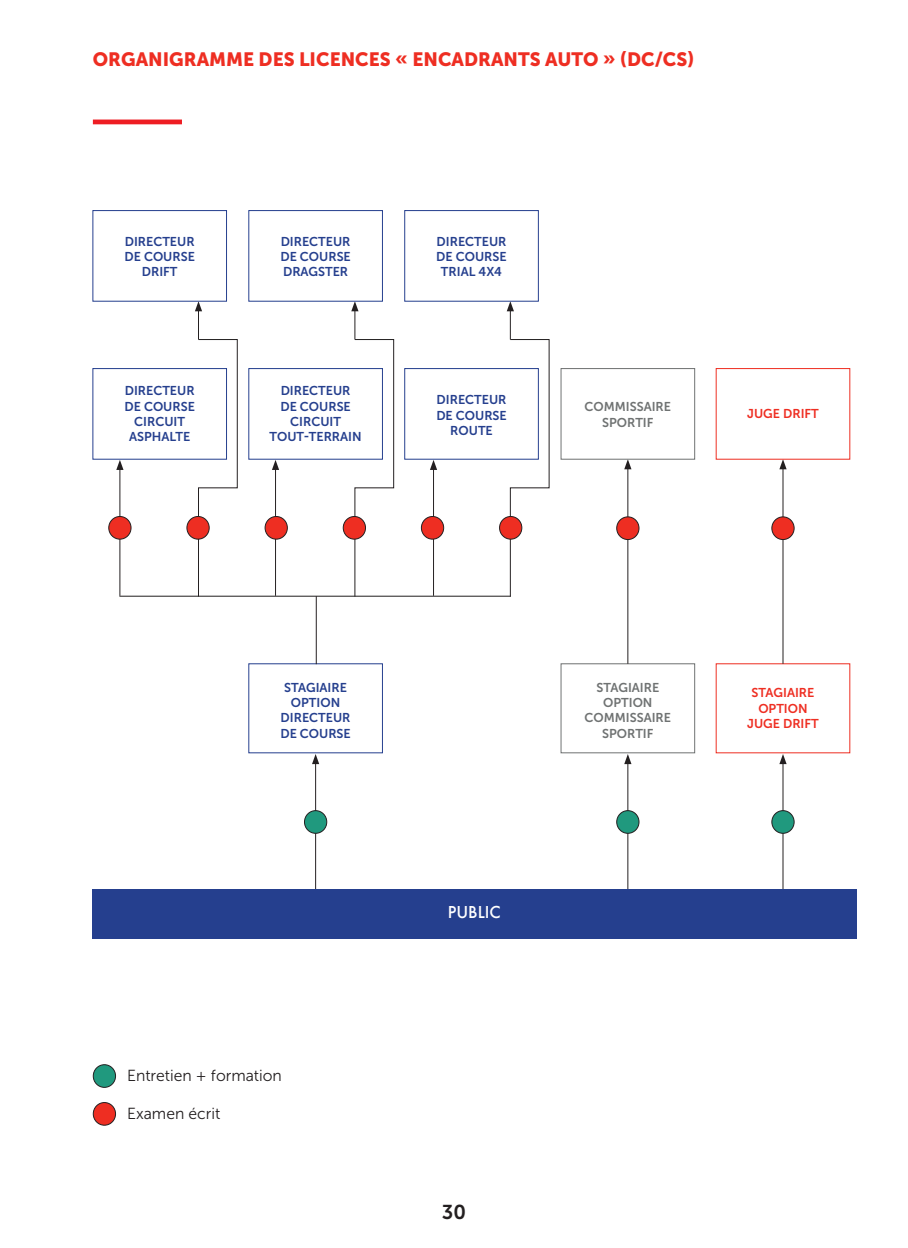
<style>
.page{position:relative;width:908px;height:1248px;background:#fff}
.page>*{position:absolute;margin:0;border:0;box-sizing:border-box;transform-origin:0 0}
.t1{font:20px "Museo Sans Cyrl 700";color:#231f20}
.t2{font:19.2px "Museo Sans 900";color:#ee2e22}
.t3{font:16px "Museo Sans 300";color:#231f20}
.t4{font:500 16px "Futura";color:#fff}
.t5{font:16px "Museo Sans 700";color:#fff}
.t6{font:12.8px/15.4px "Museo Sans 700";color:#253f8e;text-align:center}
.t7{font:12.8px/15.4px "Museo Sans 700";color:#6f7272;text-align:center}
.t8{font:12.8px/15.4px "Museo Sans 700";color:#ee2e22;text-align:center}
</style>
<div class="page">
<div style="left:93px;top:119px;width:89px;height:5px;background:#ee1d23"></div>
<hr style="left:315px;top:761px;width:1px;height:128px;background:#231f20">
<svg style="left:312px;top:754px;width:7px;height:10px"></svg>
<div style="left:304px;top:810px;width:22px;height:23px;background:#20997e;border-radius:50%"></div>
<div style="left:304px;top:810px;width:23px;height:23px;border:1px solid #231f20;border-radius:50%"></div>
<hr style="left:316px;top:596px;width:1px;height:68px;background:#231f20">
<hr style="left:275px;top:467px;width:1px;height:128px;background:#231f20">
<svg style="left:272px;top:460px;width:7px;height:10px"></svg>
<hr style="left:433px;top:467px;width:1px;height:128px;background:#231f20">
<svg style="left:430px;top:460px;width:7px;height:10px"></svg>
<hr style="left:119px;top:467px;width:1px;height:128px;background:#231f20">
<svg style="left:116px;top:460px;width:7px;height:10px"></svg>
<hr style="left:198px;top:309px;width:1px;height:30px;background:#231f20">
<svg style="left:195px;top:301px;width:7px;height:10px"></svg>
<hr style="left:354px;top:309px;width:1px;height:30px;background:#231f20">
<svg style="left:351px;top:301px;width:7px;height:10px"></svg>
<hr style="left:509px;top:309px;width:1px;height:30px;background:#231f20">
<svg style="left:506px;top:301px;width:7px;height:10px"></svg>
<hr style="left:119px;top:595px;width:391px;height:1px;background:#231f20">
<div style="left:265px;top:516px;width:22px;height:23px;background:#ee2e22;border-radius:50%"></div>
<div style="left:264px;top:516px;width:23px;height:23px;border:1px solid #231f20;border-radius:50%"></div>
<div style="left:421px;top:516px;width:22px;height:23px;background:#ee2e22;border-radius:50%"></div>
<div style="left:421px;top:516px;width:23px;height:23px;border:1px solid #231f20;border-radius:50%"></div>
<div style="left:109px;top:516px;width:22px;height:23px;background:#ee2e22;border-radius:50%"></div>
<div style="left:108px;top:516px;width:23px;height:23px;border:1px solid #231f20;border-radius:50%"></div>
<div style="left:92px;top:368px;width:135px;height:91px;background:#fff;border:1px solid #253f8e"></div>
<div style="left:248px;top:368px;width:134px;height:91px;background:#fff;border:1px solid #253f8e"></div>
<div style="left:404px;top:368px;width:134px;height:91px;background:#fff;border:1px solid #253f8e"></div>
<div style="left:248px;top:210px;width:134px;height:91px;background:#fff;border:1px solid #253f8e"></div>
<div style="left:92px;top:210px;width:135px;height:91px;background:#fff;border:1px solid #253f8e"></div>
<div style="left:404px;top:210px;width:134px;height:91px;background:#fff;border:1px solid #253f8e"></div>
<hr style="left:782px;top:761px;width:1px;height:128px;background:#231f20">
<svg style="left:779px;top:754px;width:7px;height:10px"></svg>
<div style="left:771px;top:810px;width:22px;height:23px;background:#20997e;border-radius:50%"></div>
<div style="left:771px;top:810px;width:23px;height:23px;border:1px solid #231f20;border-radius:50%"></div>
<hr style="left:782px;top:466px;width:1px;height:197px;background:#231f20">
<svg style="left:779px;top:459px;width:7px;height:10px"></svg>
<div style="left:771px;top:517px;width:22px;height:22px;background:#ee2e22;border-radius:50%"></div>
<div style="left:771px;top:516px;width:23px;height:24px;border:1px solid #231f20;border-radius:50%"></div>
<div style="left:715px;top:368px;width:134px;height:91px;background:#fff;border:1px solid #ee2e22"></div>
<div style="left:560px;top:663px;width:134px;height:90px;background:#fff;border:1px solid #6f7272"></div>
<hr style="left:627px;top:761px;width:1px;height:128px;background:#231f20">
<svg style="left:624px;top:754px;width:7px;height:10px"></svg>
<div style="left:616px;top:810px;width:22px;height:23px;background:#20997e;border-radius:50%"></div>
<div style="left:616px;top:810px;width:23px;height:23px;border:1px solid #231f20;border-radius:50%"></div>
<hr style="left:627px;top:466px;width:1px;height:197px;background:#231f20">
<svg style="left:624px;top:459px;width:7px;height:10px"></svg>
<div style="left:616px;top:517px;width:22px;height:22px;background:#ee2e22;border-radius:50%"></div>
<div style="left:616px;top:516px;width:23px;height:24px;border:1px solid #231f20;border-radius:50%"></div>
<div style="left:560px;top:368px;width:134px;height:91px;background:#fff;border:1px solid #6f7272"></div>
<div style="left:93px;top:1064px;width:22px;height:23px;background:#20997e;border-radius:50%"></div>
<div style="left:93px;top:1064px;width:23px;height:23px;border:1px solid #231f20;border-radius:50%"></div>
<div style="left:93px;top:1102px;width:22px;height:23px;background:#ee2e22;border-radius:50%"></div>
<div style="left:93px;top:1101px;width:23px;height:24px;border:1px solid #231f20;border-radius:50%"></div>
<svg style="left:198px;top:339px;width:40px;height:258px"></svg>
<svg style="left:354px;top:339px;width:40px;height:258px"></svg>
<svg style="left:509px;top:339px;width:40px;height:258px"></svg>
<div style="left:499px;top:516px;width:22px;height:23px;background:#ee2e22;border-radius:50%"></div>
<div style="left:499px;top:516px;width:23px;height:23px;border:1px solid #231f20;border-radius:50%"></div>
<div style="left:187px;top:516px;width:22px;height:23px;background:#ee2e22;border-radius:50%"></div>
<div style="left:186px;top:516px;width:23px;height:23px;border:1px solid #231f20;border-radius:50%"></div>
<div style="left:343px;top:516px;width:22px;height:23px;background:#ee2e22;border-radius:50%"></div>
<div style="left:343px;top:516px;width:23px;height:23px;border:1px solid #231f20;border-radius:50%"></div>
<div style="left:92px;top:888px;width:764px;height:50px;background:#253f8e"></div>
<p class="t2" style="left:93px;top:48px;width:602px">ORGANIGRAMME DES LICENCES « ENCADRANTS AUTO » (DC/CS)</p>
<p class="t6" style="left:124px;top:235px;width:72px">DIRECTEUR<br>DE COURSE<br>DRIFT</p>
<p class="t6" style="left:280px;top:235px;width:72px;text-align:justify">DIRECTEUR DE COURSE DRAGSTER</p>
<p class="t6" style="left:436px;top:235px;width:72px">DIRECTEUR<br>DE COURSE<br>TRIAL 4X4</p>
<p class="t6" style="left:124px;top:384px;width:72px">DIRECTEUR<br>DE COURSE<br>CIRCUIT<br>ASPHALTE</p>
<p class="t6" style="left:269px;top:384px;width:94px">DIRECTEUR<br>DE COURSE<br>CIRCUIT<br>TOUT-TERRAIN</p>
<p class="t6" style="left:436px;top:393px;width:72px">DIRECTEUR<br>DE COURSE<br>ROUTE</p>
<p class="t7" style="left:584px;top:400px;width:88px">COMMISSAIRE<br>SPORTIF</p>
<p class="t8" style="left:746px;top:407px;width:73px">JUGE DRIFT</p>
<p class="t6" style="left:280px;top:680px;width:72px">STAGIAIRE<br>OPTION<br>DIRECTEUR<br>DE COURSE</p>
<p class="t3" style="left:127px;top:1069px;width:156px">Entretien + formation</p>
<p class="t3" style="left:127px;top:1107px;width:95px">Examen écrit</p>
<p class="t4" style="left:447px;top:901px;width:54px">PUBLIC</p>
<p class="t5" style="left:443px;top:906px;width:41px">PUBL</p>
<p class="t7" style="left:584px;top:680px;width:88px">STAGIAIRE<br>OPTION<br>COMMISSAIRE<br>SPORTIF</p>
<p class="t8" style="left:746px;top:686px;width:73px">STAGIAIRE<br>OPTION<br>JUGE DRIFT</p>
<p class="t1" style="left:442px;top:1199px;width:26px">30</p>
</div>
